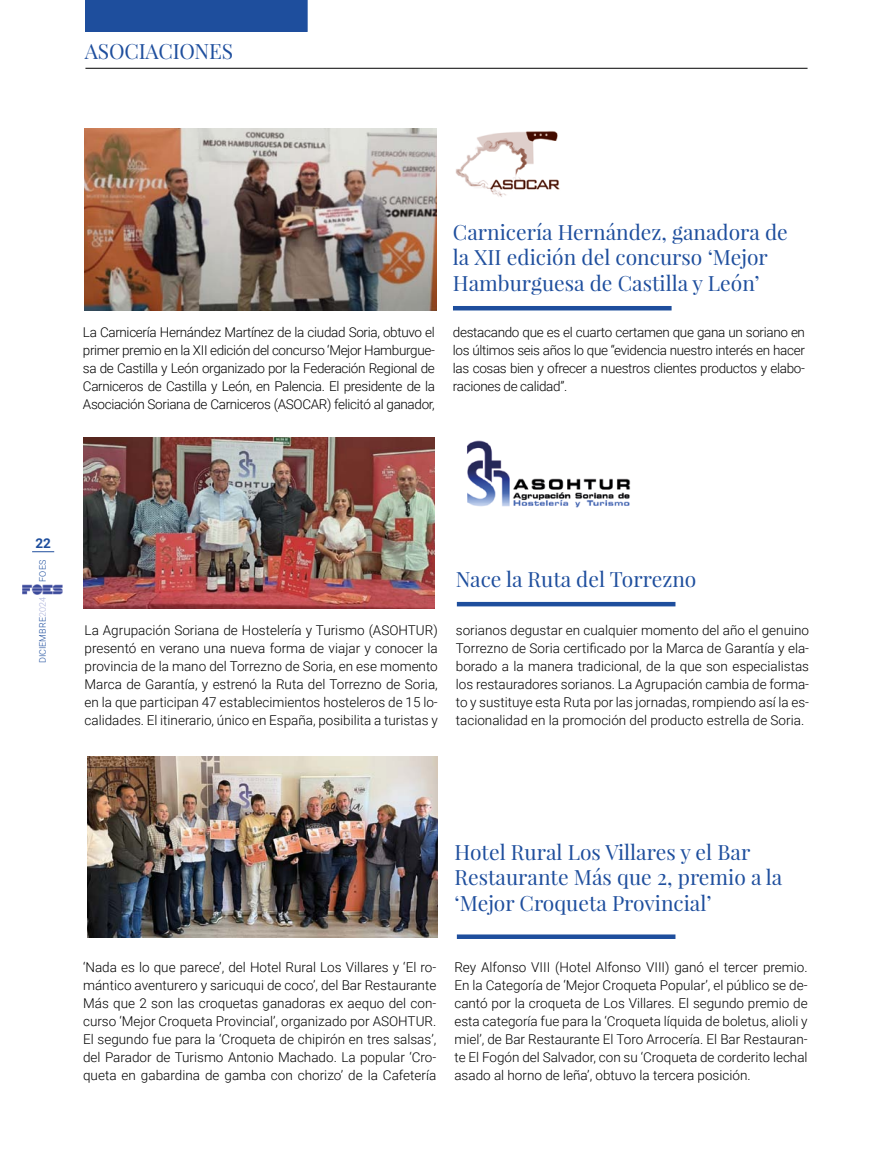
<style>
.page{position:relative;width:893px;height:1149px;background:#fff}
.page>*{position:absolute;margin:0;border:0;box-sizing:border-box;transform-origin:0 0}
.t1{font:21px/25.5px "Playfair Display";color:#1e4e9d}
.t2{font:300 13.5px/18px "Roboto";color:#000;text-align:justify}
.t3{font:700 13.5px "Roboto";color:#1e4e9d}
.t4{font:300 9px "Roboto";color:#1e4e9d}
.s1{color:#aab1da}
</style>
<div class="page">
<hr style="left:85px;top:68px;width:722px;height:1px;background:#000">
<div style="left:85px;top:0;width:223px;height:32px;background:#1e4e9d"></div>
<svg style="left:32px;top:551px;width:22px;height:1px"></svg>
<img style="left:22px;top:584px;width:40px;height:10px">
<img style="left:455px;top:131px;width:105px;height:66px">
<hr style="left:453px;top:306px;width:219px;height:4px;background:#1e4e9d">
<div style="left:457px;top:601px;width:218px;height:5px;background:#1e4e9d"></div>
<svg style="left:457px;top:934px;width:218px;height:4px"></svg>
<img style="left:84px;top:128px;width:352px;height:182px">
<img style="left:83px;top:438px;width:352px;height:170px">
<img style="left:467px;top:440px;width:164px;height:68px">
<img style="left:87px;top:756px;width:350px;height:180px">
<h1 class="t1" style="left:85px;top:38px;width:150px">ASOCIACIONES</h1>
<h1 class="t1" style="left:453px;top:219px;width:336px">Carnicería Hernández, ganadora de la XII edición del concurso ‘Mejor<br>Hamburguesa de Castilla y León’</h1>
<p class="t2" style="left:83px;top:323px;width:354px">La Carnicería Hernández Martínez de la ciudad Soria, obtuvo el primer premio en la XII edición del concurso ‘Mejor Hamburgue&shy;sa de Castilla y León organizado por la Federación Regional de Carniceros de Castilla y León, en Palencia. El presidente de la Asociación Soriana de Carniceros (ASOCAR) felicitó al ganador,</p>
<p class="t2" style="left:453px;top:323px;width:354px">destacando que es el cuarto certamen que gana un soriano en los últimos seis años lo que “evidencia nuestro interés en hacer las cosas bien y ofrecer a nuestros clientes productos y elabo&shy;raciones de calidad”.</p>
<p class="t3" style="left:35px;top:534px;width:17px">22</p>
<p class="t4" style="left:36px;top:581px;width:23px;rotate:-90deg">FOES</p>
<p class="t4" style="left:36px;top:663px;width:67px;rotate:-90deg">DICIEMBRE<span class="s1">2024</span></p>
<h1 class="t1" style="left:456px;top:565px;width:242px">Nace la Ruta del Torrezno</h1>
<p class="t2" style="left:85px;top:620px;width:355px">La Agrupación Soriana de Hostelería y Turismo (ASOHTUR) presentó en verano una nueva forma de viajar y conocer la provincia de la mano del Torrezno de Soria, en ese momento Marca de Garantía, y estrenó la Ruta del Torrezno de Soria, en la que participan 47 establecimientos hosteleros de 15 lo&shy;calidades. El itinerario, único en España, posibilita a turistas y</p>
<p class="t2" style="left:456px;top:620px;width:355px">sorianos degustar en cualquier momento del año el genuino Torrezno de Soria certificado por la Marca de Garantía y ela&shy;borado a la manera tradicional, de la que son especialistas los restauradores sorianos. La Agrupación cambia de forma&shy;to y sustituye esta Ruta por las jornadas, rompiendo así la es&shy;tacionalidad en la promoción del producto estrella de Soria.</p>
<h1 class="t1" style="left:455px;top:838px;width:329px">Hotel Rural Los Villares y el Bar<br>Restaurante Más que 2, premio a la ‘Mejor Croqueta Provincial’</h1>
<p class="t2" style="left:83px;top:957px;width:355px">‘Nada es lo que parece’, del Hotel Rural Los Villares y ‘El ro&shy;mántico aventurero y saricuqui de coco’, del Bar Restaurante Más que 2 son las croquetas ganadoras ex aequo del con&shy;curso ‘Mejor Croqueta Provincial’, organizado por ASOHTUR.<br>El segundo fue para la ‘Croqueta de chipirón en tres salsas’, del Parador de Turismo Antonio Machado. La popular ‘Cro&shy;queta en gabardina de gamba con chorizo’ de la Cafetería</p>
<p class="t2" style="left:454px;top:957px;width:355px">Rey Alfonso VIII (Hotel Alfonso VIII) ganó el tercer premio.<br>En la Categoría de ‘Mejor Croqueta Popular’, el público se de&shy;cantó por la croqueta de Los Villares. El segundo premio de esta categoría fue para la ‘Croqueta líquida de boletus, alioli y miel’, de Bar Restaurante El Toro Arrocería. El Bar Restauran&shy;te El Fogón del Salvador, con su ‘Croqueta de corderito lechal asado al horno de leña’, obtuvo la tercera posición.</p>
</div>
